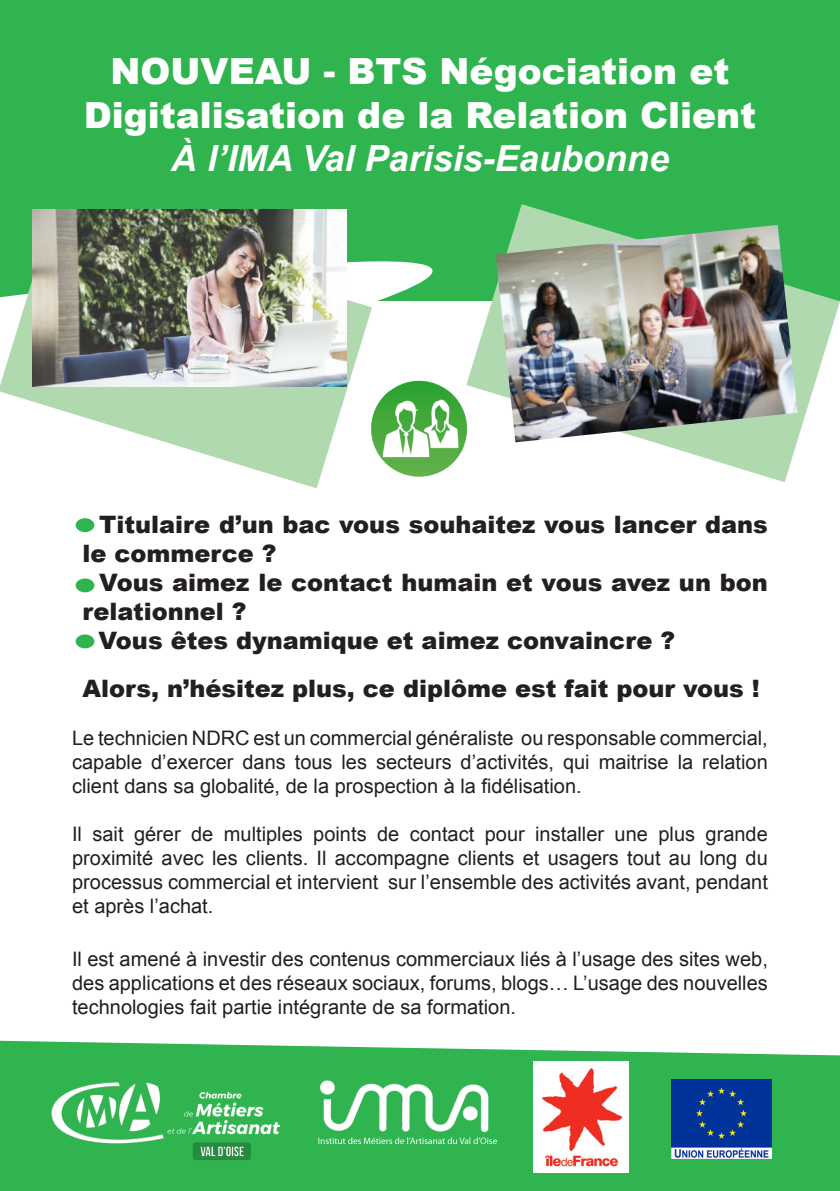
<style>
.page{position:relative;width:840px;height:1191px;background:#fff}
.page>*{position:absolute;margin:0;border:0;box-sizing:border-box;transform-origin:0 0}
.t1{font:900 36px "Arial";color:#fff}
.t2{font:italic 700 36px "Arial";color:#fff}
.t3{font:900 24px/28.8px "Arial";color:#231f20}
.t4{font:20px/24px "Arial";color:#231f20;text-align:justify}
</style>
<div class="page">
<div style="left:0;top:0;width:839px;height:301px;background:#30b450"></div>
<svg style="left:0;top:1040px;width:839px;height:151px;background:#44bb61"></svg>
<svg style="left:466px;top:204px;width:373px;height:278px"></svg>
<svg style="left:0;top:210px;width:372px;height:278px"></svg>
<div style="left:76px;top:518px;width:18px;height:14px;background:#30b450;border-radius:50%"></div>
<div style="left:76px;top:578px;width:18px;height:14px;background:#30b450;border-radius:50%"></div>
<div style="left:76px;top:634px;width:18px;height:14px;background:#30b450;border-radius:50%"></div>
<img style="left:32px;top:210px;width:314px;height:176px">
<img style="left:495px;top:225px;width:302px;height:217px">
<img style="left:363px;top:369px;width:112px;height:117px">
<img style="left:47px;top:1076px;width:234px;height:85px">
<img style="left:299px;top:1078px;width:204px;height:81px">
<img style="left:533px;top:1061px;width:95px;height:111px">
<img style="left:671px;top:1080px;width:100px;height:78px">
<p class="t1" style="left:110px;top:45px;width:620px">NOUVEAU - BTS Négociation et</p>
<p class="t1" style="left:84px;top:89px;width:673px">Digitalisation de la Relation Client</p>
<p class="t2" style="left:171px;top:135px;width:499px">À l’IMA Val Parisis-Eaubonne</p>
<p class="t3" style="left:82px;top:509px;width:686px">- Titulaire d’un bac vous souhaitez vous lancer dans le commerce ?</p>
<p class="t3" style="left:82px;top:567px;width:686px">- Vous aimez le contact humain et vous avez un bon relationnel ?</p>
<p class="t3" style="left:82px;top:625px;width:593px">- Vous êtes dynamique et aimez convaincre ?</p>
<p class="t3" style="left:82px;top:673px;width:678px">Alors, n’hésitez plus, ce diplôme est fait pour vous !</p>
<p class="t4" style="left:72px;top:726px;width:697px">Le technicien NDRC est un commercial généraliste ou responsable commercial, capable d’exercer dans tous les secteurs d’activités, qui maitrise la relation client dans sa globalité, de la prospection à la fidélisation.</p>
<p class="t4" style="left:72px;top:822px;width:697px">Il sait gérer de multiples points de contact pour installer une plus grande proximité avec les clients. Il accompagne clients et usagers tout au long du processus commercial et intervient sur l’ensemble des activités avant, pendant et après l’achat.</p>
<p class="t4" style="left:72px;top:947px;width:697px">Il est amené à investir des contenus commerciaux liés à l’usage des sites web, des applications et des réseaux sociaux, forums, blogs… L’usage des nouvelles technologies fait partie intégrante de sa formation.</p>
</div>
